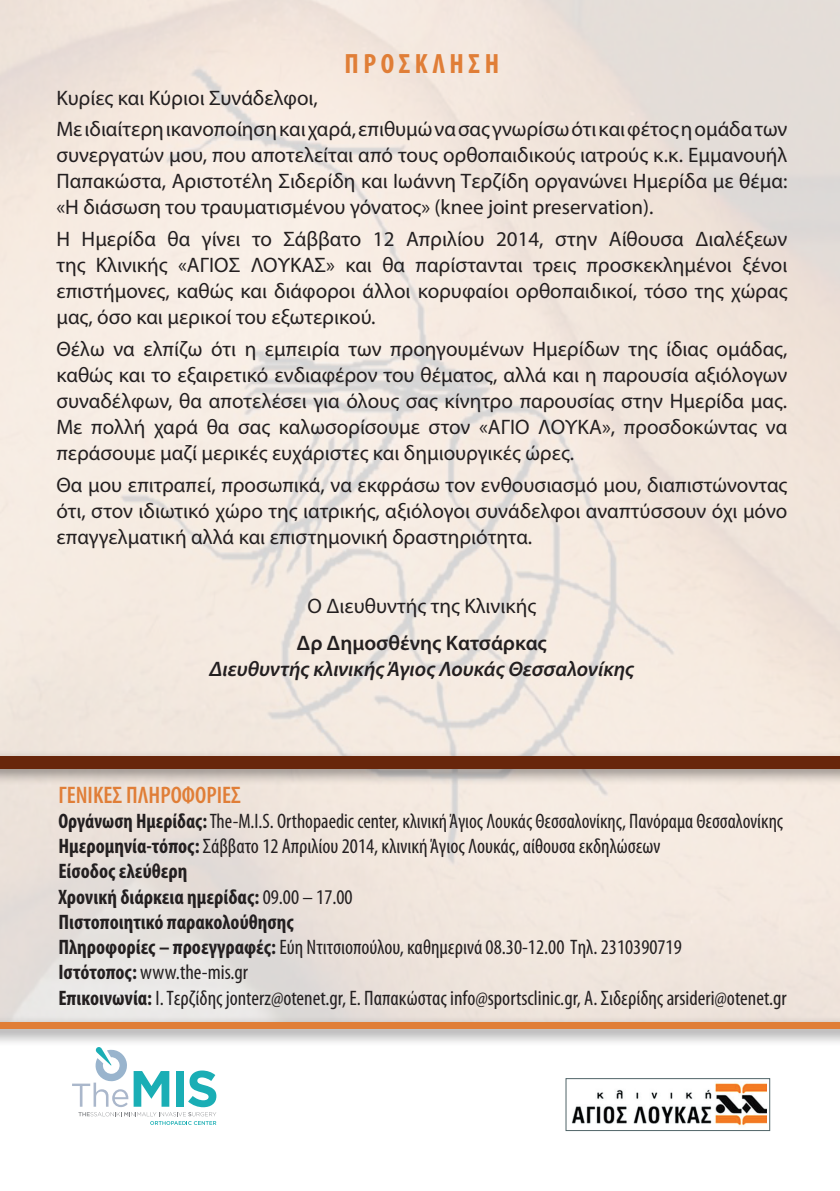
<style>
.page{position:relative;width:840px;height:1191px;background:#fff}
.page>*{position:absolute;margin:0;border:0;box-sizing:border-box;transform-origin:0 0}
.t1{font:700 condensed 28px "Myriad Pro";letter-spacing:.16em;color:#e07e37}
.t2{font:600 condensed 24px "Myriad Pro";color:#e07e37}
.t3{font:21px/26px "Myriad Pro";color:#231f20;text-align:justify}
.t4{font:condensed 21px "Myriad Pro";color:#231f20}
.t5{font:700 condensed 21px "Myriad Pro";color:#231f20}
.t6{font:italic 600 21px "Myriad Pro";color:#231f20}
.t7{font:600 21px "Myriad Pro";color:#231f20}
.s1{font-weight:700}
.s2{font-weight:400}
</style>
<div class="page">
<div style="left:0;top:750px;width:839px;height:36px;background:#231f20;opacity:.5"></div>
<div style="left:0;top:756px;width:839px;height:12px;background:#68260b"></div>
<div style="left:0;top:1016px;width:839px;height:31px;background:#231f20;opacity:.5"></div>
<div style="left:0;top:1022px;width:839px;height:7px;background:#e07e37"></div>
<img style="left:571px;top:1083px;width:195px;height:43px">
<div style="left:565px;top:1078px;width:204px;height:53px;border:1px solid #506468"></div>
<svg style="left:72px;top:1047px;width:144px;height:78px"></svg>
<p class="t1" style="left:344px;top:46px;width:156px">ΠΡΟΣΚΛΗΣΗ</p>
<p class="t3" style="left:56px;top:84px;width:263px">Κυρίες και Κύριοι Συνάδελφοι,</p>
<p class="t3" style="left:56px;top:116px;width:732px">Με ιδιαίτερη ικανοποίηση και χαρά, επιθυμώ να σας γνωρίσω ότι και φέτος η ομάδα των συνεργατών μου, που αποτελείται από τους ορθοπαιδικούς ιατρούς κ.κ. Εμμανουήλ Παπακώστα, Αριστοτέλη Σιδερίδη και Ιωάννη Τερζίδη οργανώνει Ημερίδα με θέμα: «Η διάσωση του τραυματισμένου γόνατος» (knee joint preservation).</p>
<p class="t3" style="left:56px;top:226px;width:732px">Η Ημερίδα θα γίνει το Σάββατο 12 Απριλίου 2014, στην Αίθουσα Διαλέξεων της Κλινικής «ΑΓΙΟΣ ΛΟΥΚΑΣ» και θα παρίστανται τρεις προσκεκλημένοι ξένοι επιστήμονες, καθώς και διάφοροι άλλοι κορυφαίοι ορθοπαιδικοί, τόσο της χώρας μας, όσο και μερικοί του εξωτερικού.</p>
<p class="t3" style="left:56px;top:335px;width:732px">Θέλω να ελπίζω ότι η εμπειρία των προηγουμένων Ημερίδων της ίδιας ομάδας, καθώς και το εξαιρετικό ενδιαφέρον του θέματος, αλλά και η παρουσία αξιόλογων συναδέλφων, θα αποτελέσει για όλους σας κίνητρο παρουσίας στην Ημερίδα μας.<br>Με πολλή χαρά θα σας καλωσορίσουμε στον «ΑΓΙΟ ΛΟΥΚΑ», προσδοκώντας να περάσουμε μαζί μερικές ευχάριστες και δημιουργικές ώρες.</p>
<p class="t3" style="left:56px;top:471px;width:732px">Θα μου επιτραπεί, προσωπικά, να εκφράσω τον ενθουσιασμό μου, διαπιστώνοντας ότι, στον ιδιωτικό χώρο της ιατρικής, αξιόλογοι συνάδελφοι αναπτύσσουν όχι μόνο επαγγελματική αλλά και επιστημονική δραστηριότητα.</p>
<p class="t3" style="left:307px;top:592px;width:230px">Ο Διευθυντής της Κλινικής</p>
<p class="t7" style="left:297px;top:629px;width:251px">Δρ Δημοσθένης Κατσάρκας</p>
<p class="t6" style="left:209px;top:655px;width:426px">Διευθυντής κλινικής Άγιος Λουκάς Θεσσαλονίκης</p>
<p class="t2" style="left:58px;top:780px;width:184px">ΓΕΝΙΚΕΣ ΠΛΗΡΟΦΟΡΙΕΣ</p>
<p class="t4" style="left:58px;top:808px;width:725px"><span class="s1">Οργάνωση Ημερίδας:</span> Τhe-M.I.S. Orthopaedic center, κλινική Άγιος Λουκάς Θεσσαλονίκης, Πανόραμα Θεσσαλονίκης</p>
<p class="t4" style="left:58px;top:833px;width:603px"><span class="s1">Ημερομηνία-τόπος:</span> Σάββατο 12 Απριλίου 2014, κλινική Άγιος Λουκάς, αίθουσα εκδηλώσεων</p>
<p class="t5" style="left:58px;top:858px;width:131px">Είσοδος ελεύθερη</p>
<p class="t5" style="left:58px;top:883px;width:295px">Χρονική διάρκεια ημερίδας: <span class="s2">09.00 – 17.00</span></p>
<p class="t5" style="left:58px;top:908px;width:237px">Πιστοποιητικό παρακολούθησης</p>
<p class="t4" style="left:58px;top:934px;width:624px"><span class="s1">Πληροφορίες – προεγγραφές:</span> Εύη Ντιτσιοπούλου, καθημερινά 08.30-12.00 Tηλ. 2310390719</p>
<p class="t4" style="left:58px;top:959px;width:191px"><span class="s1">Ιστότοπος:</span> www.the-mis.gr</p>
<p class="t4" style="left:58px;top:985px;width:729px"><span class="s1">Επικοινωνία:</span> Ι. Τερζίδης jonterz@otenet.gr, Ε. Παπακώστας info@sportsclinic.gr, Α. Σιδερίδης arsideri@otenet.gr</p>
</div>
